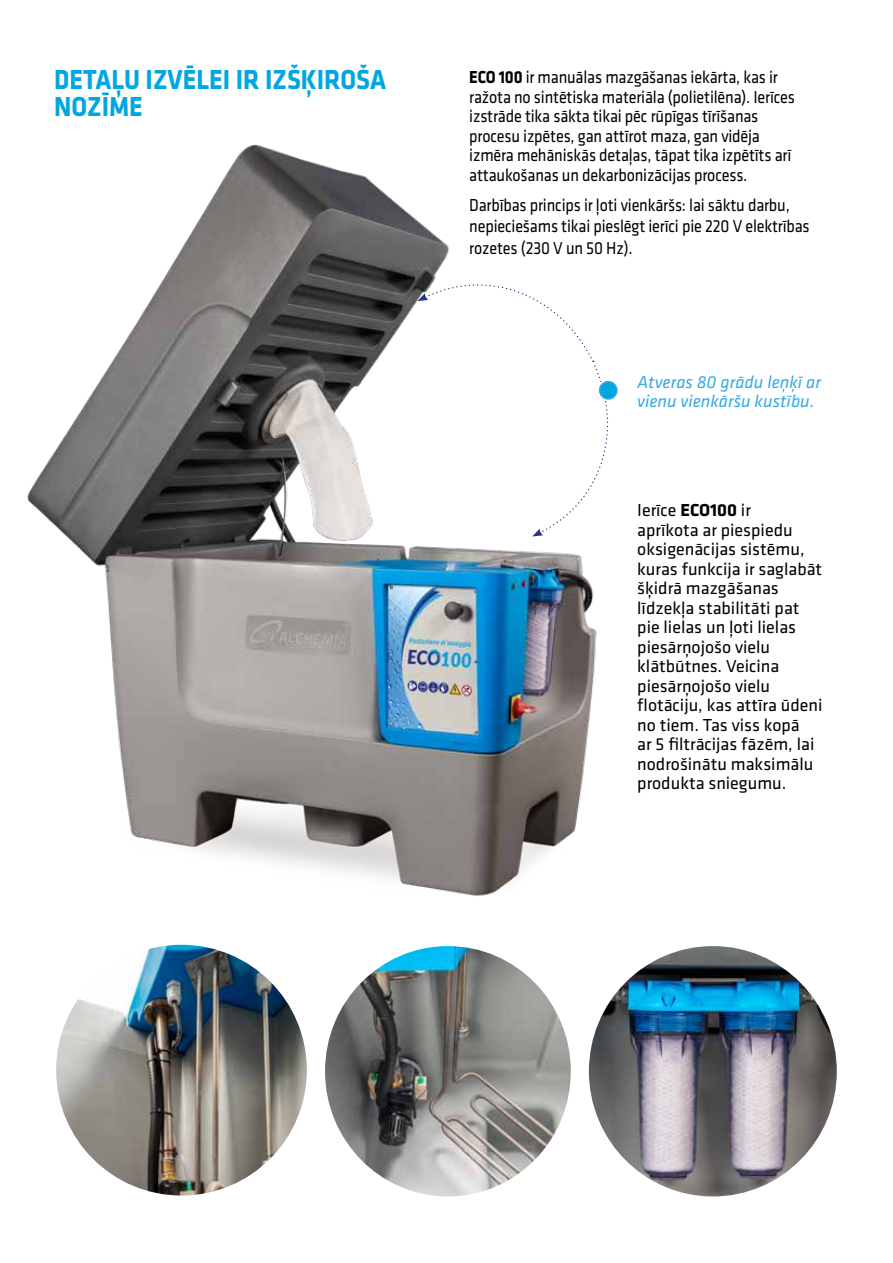
<style>
.page{position:relative;width:893px;height:1263px;background:#fff}
.page>*{position:absolute;margin:0;border:0;box-sizing:border-box;transform-origin:0 0}
.t1{font:700 28.5px/27px "Klavika";color:#00a6e2;scale:.9 1}
.t2{font:18px/19.5px "Klavika";letter-spacing:-.01em;color:#000;scale:.9 1}
.t3{font:18px/19.5px "Klavika";letter-spacing:-.01em;color:#000}
.t4{font:italic 18px/19.5px "Klavika";color:#36a9e1}
.s1{font-weight:700}
</style>
<div class="page">
<img style="left:27px;top:144px;width:570px;height:752px">
<svg style="left:417px;top:267px;width:192px;height:269px"></svg>
<div style="left:600px;top:382px;width:17px;height:17px;background:#00a6e2;border-radius:50%"></div>
<div style="left:599px;top:381px;width:19px;height:19px;border:2px solid #36a9e1;border-radius:50%"></div>
<img style="left:56px;top:945px;width:251px;height:250px;border-radius:125px">
<img style="left:325px;top:946px;width:246px;height:250px">
<img style="left:589px;top:946px;width:248px;height:250px">
<h1 class="t1" style="left:54px;top:67px;width:371px">DETAĻU IZVĒLEI IR IZŠĶIROŠA<br>NOZĪME</h1>
<p class="t2" style="left:469px;top:68px;width:363px"><span class="s1">ECO 100</span> ir manuālas mazgāšanas iekārta, kas ir ražota no sintētiska materiāla (polietilēna). Ierīces izstrāde tika sākta tikai pēc rūpīgas tīrīšanas procesu izpētes, gan attīrot maza, gan vidēja izmēra mehāniskās detaļas, tāpat tika izpētīts arī attaukošanas un dekarbonizācijas process.</p>
<p class="t2" style="left:469px;top:194px;width:380px;line-height:21.6px">Darbības princips ir ļoti vienkāršs: lai sāktu darbu, nepieciešams tikai pieslēgt ierīci pie 220 V elektrības rozetes (230 V un 50 Hz).</p>
<p class="t4" style="left:637px;top:372px;width:185px">Atveras 80 grādu leņķī ar vienu vienkāršu kustību.</p>
<p class="t3" style="left:637px;top:501px;width:187px">Ierīce <span class="s1">ECO100</span> ir<br>aprīkota ar piespiedu oksigenācijas sistēmu, kuras funkcija ir saglabāt šķidrā mazgāšanas līdzekļa stabilitāti pat pie lielas un ļoti lielas piesārņojošo vielu klātbūtnes. Veicina piesārņojošo vielu flotāciju, kas attīra ūdeni no tiem. Tas viss kopā<br>ar 5 filtrācijas fāzēm, lai nodrošinātu maksimālu produkta sniegumu.</p>
</div>
